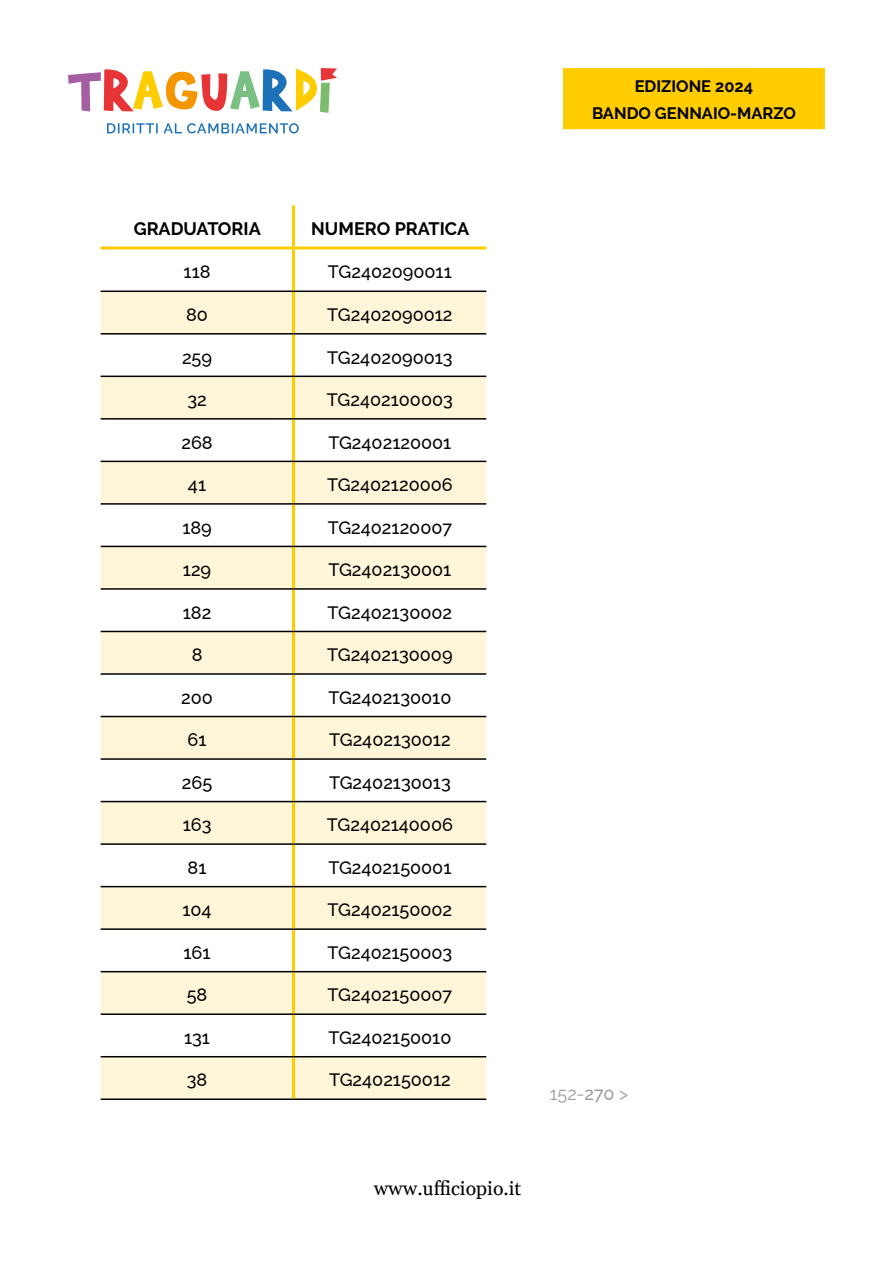
<style>
.page{position:relative;width:893px;height:1263px;background:#fff}
.page>*{position:absolute;margin:0;border:0;box-sizing:border-box;transform-origin:0 0}
.t1{font:19.5px "Gelasio";color:#000}
.t2{font:100 18px "Raleway";color:#000}
.t3{font:700 18px "Raleway";color:#000}
.t4{font:18px "Raleway";color:#9d9d9c}
.t5{font:700 16.5px/27px "Raleway";color:#000;text-align:center}
.s1{font-weight:100}
</style>
<div class="page">
<div style="left:563px;top:68px;width:262px;height:61px;background:#fc0"></div>
<svg style="left:68px;top:68px;width:269px;height:45px"></svg>
<svg style="left:107px;top:123px;width:192px;height:10px"></svg>
<svg style="left:101px;top:292px;width:385px;height:806px;fill:#fff5d8"></svg>
<hr style="left:292px;top:205px;width:3px;height:41px;background:#fc0">
<hr style="left:292px;top:249px;width:3px;height:41px;background:#fc0">
<hr style="left:292px;top:292px;width:3px;height:41px;background:#fc0">
<hr style="left:292px;top:335px;width:3px;height:41px;background:#fc0">
<hr style="left:292px;top:377px;width:3px;height:41px;background:#fc0">
<hr style="left:292px;top:420px;width:3px;height:41px;background:#fc0">
<hr style="left:292px;top:462px;width:3px;height:41px;background:#fc0">
<hr style="left:292px;top:505px;width:3px;height:41px;background:#fc0">
<hr style="left:292px;top:547px;width:3px;height:41px;background:#fc0">
<hr style="left:292px;top:590px;width:3px;height:41px;background:#fc0">
<hr style="left:292px;top:632px;width:3px;height:41px;background:#fc0">
<hr style="left:292px;top:675px;width:3px;height:41px;background:#fc0">
<hr style="left:292px;top:717px;width:3px;height:41px;background:#fc0">
<hr style="left:292px;top:760px;width:3px;height:41px;background:#fc0">
<hr style="left:292px;top:802px;width:3px;height:41px;background:#fc0">
<hr style="left:292px;top:845px;width:3px;height:41px;background:#fc0">
<hr style="left:292px;top:887px;width:3px;height:41px;background:#fc0">
<hr style="left:292px;top:930px;width:3px;height:41px;background:#fc0">
<hr style="left:292px;top:972px;width:3px;height:41px;background:#fc0">
<hr style="left:292px;top:1015px;width:3px;height:41px;background:#fc0">
<hr style="left:292px;top:1057px;width:3px;height:41px;background:#fc0">
<hr style="left:101px;top:290px;width:192px;height:2px;background:#000">
<hr style="left:293px;top:290px;width:193px;height:2px;background:#000">
<hr style="left:101px;top:333px;width:192px;height:2px;background:#000">
<hr style="left:293px;top:333px;width:193px;height:2px;background:#000">
<hr style="left:101px;top:376px;width:192px;height:1px;background:#000">
<hr style="left:293px;top:376px;width:193px;height:1px;background:#000">
<hr style="left:101px;top:418px;width:192px;height:2px;background:#000">
<hr style="left:293px;top:418px;width:193px;height:2px;background:#000">
<hr style="left:101px;top:461px;width:192px;height:1px;background:#000">
<hr style="left:293px;top:461px;width:193px;height:1px;background:#000">
<hr style="left:101px;top:503px;width:192px;height:2px;background:#000">
<hr style="left:293px;top:503px;width:193px;height:2px;background:#000">
<hr style="left:101px;top:546px;width:192px;height:1px;background:#000">
<hr style="left:293px;top:546px;width:193px;height:1px;background:#000">
<hr style="left:101px;top:588px;width:192px;height:2px;background:#000">
<hr style="left:293px;top:588px;width:193px;height:2px;background:#000">
<hr style="left:101px;top:631px;width:192px;height:1px;background:#000">
<hr style="left:293px;top:631px;width:193px;height:1px;background:#000">
<hr style="left:101px;top:673px;width:192px;height:2px;background:#000">
<hr style="left:293px;top:673px;width:193px;height:2px;background:#000">
<hr style="left:101px;top:716px;width:192px;height:1px;background:#000">
<hr style="left:293px;top:716px;width:193px;height:1px;background:#000">
<hr style="left:101px;top:758px;width:192px;height:2px;background:#000">
<hr style="left:293px;top:758px;width:193px;height:2px;background:#000">
<hr style="left:101px;top:801px;width:192px;height:1px;background:#000">
<hr style="left:293px;top:801px;width:193px;height:1px;background:#000">
<hr style="left:101px;top:843px;width:192px;height:2px;background:#000">
<hr style="left:293px;top:843px;width:193px;height:2px;background:#000">
<hr style="left:101px;top:886px;width:192px;height:1px;background:#000">
<hr style="left:293px;top:886px;width:193px;height:1px;background:#000">
<hr style="left:101px;top:928px;width:192px;height:2px;background:#000">
<hr style="left:293px;top:928px;width:193px;height:2px;background:#000">
<hr style="left:101px;top:971px;width:192px;height:1px;background:#000">
<hr style="left:293px;top:971px;width:193px;height:1px;background:#000">
<hr style="left:101px;top:1013px;width:192px;height:2px;background:#000">
<hr style="left:293px;top:1013px;width:193px;height:2px;background:#000">
<hr style="left:101px;top:1056px;width:192px;height:1px;background:#000">
<hr style="left:293px;top:1056px;width:193px;height:1px;background:#000">
<hr style="left:101px;top:1098px;width:192px;height:2px;background:#000">
<hr style="left:293px;top:1098px;width:193px;height:2px;background:#000">
<hr style="left:101px;top:246px;width:192px;height:3px;background:#fc0">
<hr style="left:293px;top:246px;width:193px;height:3px;background:#fc0">
<p class="t5" style="left:592px;top:72px;width:205px">EDIZIONE 2024<br>BANDO GENNAIO-MARZO</p>
<p class="t3" style="left:134px;top:219px;width:128px">GRADUATORIA</p>
<p class="t3" style="left:311px;top:219px;width:159px">NUMERO PRATICA</p>
<p class="t2" style="left:184px;top:258px;width:28px">118</p>
<p class="t2" style="left:328px;top:258px;width:125px">TG2402090011</p>
<p class="t2" style="left:186px;top:300px;width:23px">80</p>
<p class="t2" style="left:327px;top:300px;width:127px">TG2402090012</p>
<p class="t2" style="left:182px;top:343px;width:32px">259</p>
<p class="t2" style="left:327px;top:343px;width:127px">TG2402090013</p>
<p class="t2" style="left:187px;top:385px;width:21px">32</p>
<p class="t2" style="left:327px;top:385px;width:127px">TG2402100003</p>
<p class="t2" style="left:181px;top:428px;width:33px">268</p>
<p class="t2" style="left:328px;top:428px;width:124px">TG2402120001</p>
<p class="t2" style="left:188px;top:470px;width:20px">41</p>
<p class="t2" style="left:327px;top:470px;width:127px">TG2402120006</p>
<p class="t2" style="left:182px;top:513px;width:31px">189</p>
<p class="t2" style="left:328px;top:513px;width:126px">TG2402120007</p>
<p class="t2" style="left:183px;top:555px;width:30px">129</p>
<p class="t2" style="left:328px;top:555px;width:124px">TG2402130001</p>
<p class="t2" style="left:183px;top:598px;width:30px">182</p>
<p class="t2" style="left:328px;top:598px;width:126px">TG2402130002</p>
<p class="t2" style="left:192px;top:640px;width:12px">8</p>
<p class="t2" style="left:327px;top:640px;width:127px">TG2402130009</p>
<p class="t2" style="left:181px;top:683px;width:33px">200</p>
<p class="t2" style="left:328px;top:683px;width:124px">TG2402130010</p>
<p class="t2" style="left:188px;top:725px;width:21px">61</p>
<p class="t2" style="left:329px;top:725px;width:123px">TG2402130012</p>
<p class="t2" style="left:182px;top:768px;width:32px">265</p>
<p class="t2" style="left:329px;top:768px;width:123px">TG2402130013</p>
<p class="t2" style="left:183px;top:810px;width:30px">163</p>
<p class="t2" style="left:327px;top:810px;width:128px">TG2402140006</p>
<p class="t2" style="left:188px;top:853px;width:20px">81</p>
<p class="t2" style="left:328px;top:853px;width:125px">TG2402150001</p>
<p class="t2" style="left:182px;top:895px;width:31px">104</p>
<p class="t2" style="left:328px;top:895px;width:126px">TG2402150002</p>
<p class="t2" style="left:184px;top:938px;width:29px">161</p>
<p class="t2" style="left:328px;top:938px;width:126px">TG2402150003</p>
<p class="t2" style="left:187px;top:980px;width:22px">58</p>
<p class="t2" style="left:328px;top:980px;width:126px">TG2402150007</p>
<p class="t2" style="left:184px;top:1023px;width:27px">131</p>
<p class="t2" style="left:328px;top:1023px;width:125px">TG2402150010</p>
<p class="t2" style="left:187px;top:1066px;width:22px">38</p>
<p class="t2" style="left:329px;top:1066px;width:123px">TG2402150012</p>
<p class="t4" style="left:550px;top:1083px;width:80px">152-<span class="s1">270</span> &gt;</p>
<p class="t1" style="left:374px;top:1170px;width:148px">www.ufficiopio.it</p>
</div>
